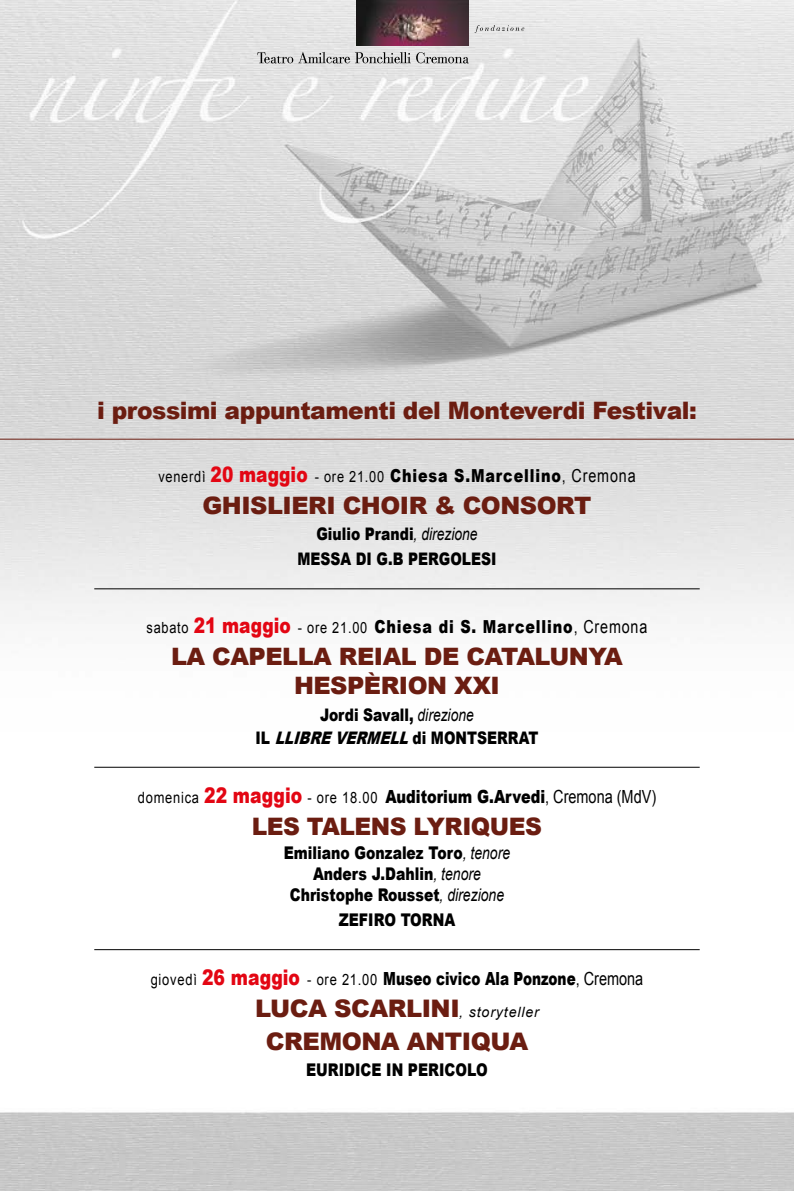
<style>
.page{position:relative;width:794px;height:1191px;background:#fff}
.page>*{position:absolute;margin:0;border:0;box-sizing:border-box;transform-origin:0 0}
.t1{font:900 24.15px/32.2px "Arial";letter-spacing:-.02em;color:#6b1d11}
.t2{font:900 23.97px/28.7px "Arial";letter-spacing:-.02em;color:#6b1d11;text-align:center}
.t3{font:900 18.03px "Arial";color:#000;scale:.8 1}
.t4{font:900 18.03px "Arial";color:#000;scale:.75 1}
.t5{font:900 17.85px "Arial";letter-spacing:.06em;color:#000;scale:.8 1}
.t6{font:900 17.5px/21px "Arial";color:#000;text-align:center;scale:.8 1}
.t7{font:900 17.32px/25px "Arial";color:#000;text-align:center;scale:.8 1}
.s1{font-weight:400;font-size:15.4px}
.s2{font-size:21.35px;color:#e30613}
.s3{font-weight:400}
.s4{font-weight:400;font-style:italic}
.s5{font-style:italic}
.s6{font-weight:400;font-size:15.58px}
.s7{font-size:21.53px;color:#e30613}
.s8{font-weight:400;font-style:italic;font-size:14.17px;color:#000}
</style>
<div class="page">
<img style="left:0;top:0;width:794px;height:1191px">
<hr style="left:0;top:439px;width:794px;height:1px;background:#6b1d11">
<svg style="left:257px;top:52px;width:212px;height:11px"></svg>
<svg style="left:475px;top:25px;width:49px;height:8px"></svg>
<img style="left:357px;top:0;width:111px;height:45px">
<hr style="left:94px;top:588px;width:605px;height:1px;background:#000">
<hr style="left:94px;top:767px;width:605px;height:1px;background:#000">
<hr style="left:94px;top:949px;width:605px;height:1px;background:#000">
<p class="t2" style="left:97px;top:395px;width:601px">i prossimi appuntamenti del Monteverdi Festival:</p>
<p class="t5" style="left:158px;top:462px;width:598px"><span class="s1">venerdì</span> <span class="s2">20 maggio</span> <span class="s1">- ore 21.00</span> Chiesa S.Marcellino<span class="s3">, Cremona</span></p>
<p class="t2" style="left:202px;top:490px;width:390px">GHISLIERI CHOIR &amp; CONSORT</p>
<p class="t7" style="left:297px;top:521px;width:250px">Giulio Prandi<span class="s4">, direzione<br></span>MESSA DI G.B PERGOLESI</p>
<p class="t5" style="left:146px;top:614px;width:627px"><span class="s1">sabato</span> <span class="s2">21 maggio</span> <span class="s1">- ore 21.00</span> Chiesa di S. Marcellino<span class="s3">, Cremona</span></p>
<p class="t2" style="left:171px;top:641px;width:453px">LA CAPELLA REIAL DE CATALUNYA<br>HESPÈRION XXI</p>
<p class="t7" style="left:255px;top:702px;width:355px;line-height:23.1px">Jordi Savall, <span class="s4">direzione<br></span>I L <span class="s5">LLIBREVERMELL</span>d i M O N T S E R R AT</p>
<p class="t3" style="left:138px;top:784px;width:649px"><span class="s6">domenica</span> <span class="s7">22 maggio</span> <span class="s6">- ore 18.00</span> Auditorium G.Arvedi<span class="s3">, Cremona (MdV)</span></p>
<p class="t2" style="left:252px;top:811px;width:292px">LES TALENS LYRIQUES</p>
<p class="t6" style="left:284px;top:841px;width:284px">Emiliano Gonzalez Toro<span class="s4">, tenore<br></span>Anders J.Dahlin<span class="s4">, tenore<br></span>Christophe Rousset<span class="s4">, direzione</span></p>
<p class="t6" style="left:339px;top:908px;width:147px">ZEFIRO TORNA</p>
<p class="t4" style="left:151px;top:965px;width:658px"><span class="s6">giovedì</span> <span class="s7">26 maggio</span> <span class="s6">- ore 21.00</span> Museo civico Ala Ponzone<span class="s3">, Cremona</span></p>
<p class="t1" style="left:266px;top:992px;width:274px;text-indent:-11px">LUCA SCARLINI<span class="s8">, storyteller </span>cremona</p>
<p class="t1" style="left:407px;top:1024px;width:19px">antiqua</p>
<p class="t6" style="left:306px;top:1059px;width:229px">EURIDICE IN PERICOLO</p>
</div>
